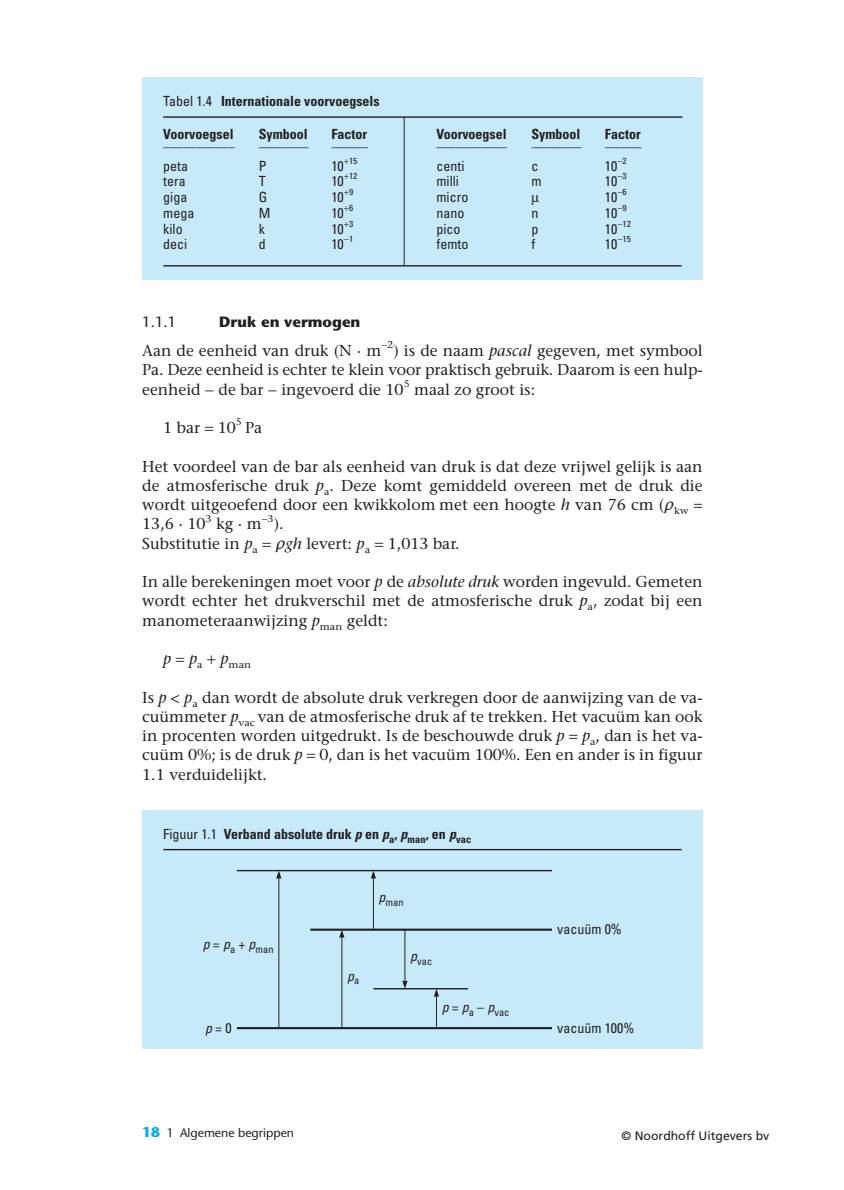
<style>
.page{position:relative;width:844px;height:1190px;background:#fff}
.page>*{position:absolute;margin:0;border:0;box-sizing:border-box;transform-origin:0 0}
.t1{font:15.75px/19.2px "Stone Serif";color:#231f20;text-align:justify}
.t2{font:700 14.88px "Stone Sans";color:#231f20}
.t3{font:14.88px "Stone Sans";color:#231f20}
.t4{font:700 condensed 14px "Univers";color:#231f20}
.t5{font:condensed 14px "Univers";color:#231f20}
.t6{font:italic condensed 14px "Univers";color:#231f20}
.t7{font:12.25px "Symbol";color:#231f20}
.t8{font:12.25px "Frutiger";color:#231f20}
.t9{font:12.25px "Stone Sans";color:#231f20}
.t10{font:condensed 10.5px "Univers";color:#231f20}
.t11{font:9.8px "Stone Serif";color:#231f20;scale:1.08 1}
.t12{font:condensed 8.75px "Univers";color:#231f20;scale:1.08 1}
.s1{font-weight:400}
.s2{font-style:italic}
.s3{font-family:"Lucida Math";font-style:italic}
.s4{font-weight:700;font-size:14px;color:#00aeef}
</style>
<div class="page">
<div style="left:142px;top:810px;width:560px;height:239px;background:#c7eafb"></div>
<hr style="left:163px;top:849px;width:518px;height:1px;background:#231f20">
<hr style="left:237px;top:870px;width:315px;height:1px;background:#231f20">
<hr style="left:310px;top:929px;width:242px;height:2px;background:#231f20">
<hr style="left:373px;top:988px;width:95px;height:1px;background:#231f20">
<hr style="left:237px;top:1027px;width:315px;height:2px;background:#231f20">
<hr style="left:278px;top:878px;width:1px;height:150px;background:#231f20">
<svg style="left:276px;top:871px;width:5px;height:7px"></svg>
<hr style="left:341px;top:938px;width:1px;height:90px;background:#231f20">
<svg style="left:339px;top:930px;width:5px;height:8px"></svg>
<hr style="left:436px;top:997px;width:1px;height:31px;background:#231f20">
<svg style="left:434px;top:989px;width:5px;height:8px"></svg>
<hr style="left:373px;top:878px;width:1px;height:52px;background:#231f20">
<svg style="left:371px;top:871px;width:5px;height:7px"></svg>
<hr style="left:404px;top:930px;width:1px;height:51px;background:#231f20">
<svg style="left:402px;top:981px;width:5px;height:7px"></svg>
<div style="left:142px;top:77px;width:560px;height:202px;background:#c7eafb"></div>
<hr style="left:163px;top:116px;width:519px;height:2px;background:#231f20">
<hr style="left:163px;top:265px;width:518px;height:2px;background:#231f20">
<hr style="left:403px;top:117px;width:1px;height:149px;background:#231f20">
<p class="t4" style="left:163px;top:96px;width:218px"><span class="s1">Tabel 1.4</span> Internationale voorvoegsels</p>
<p class="t4" style="left:163px;top:129px;width:72px">Voorvoegsel</p>
<p class="t4" style="left:259px;top:129px;width:50px">Symbool</p>
<p class="t4" style="left:331px;top:129px;width:37px">Factor</p>
<p class="t4" style="left:436px;top:129px;width:72px">Voorvoegsel</p>
<p class="t4" style="left:531px;top:129px;width:50px">Symbool</p>
<p class="t4" style="left:605px;top:129px;width:37px">Factor</p>
<p class="t7" style="left:163px;top:139px;width:73px">−−−−−−−−−−−</p>
<p class="t7" style="left:259px;top:139px;width:51px">−−−−−−−−</p>
<p class="t7" style="left:331px;top:139px;width:38px">−−−−−−</p>
<p class="t7" style="left:436px;top:139px;width:72px">−−−−−−−−−−−</p>
<p class="t7" style="left:531px;top:139px;width:52px">−−−−−−−−</p>
<p class="t7" style="left:605px;top:139px;width:38px">−−−−−−</p>
<p class="t5" style="left:163px;top:161px;width:26px">peta</p>
<p class="t5" style="left:259px;top:161px;width:9px">P</p>
<p class="t5" style="left:331px;top:161px;width:14px">10</p>
<p class="t12" style="left:617px;top:157px;width:10px">−2</p>
<p class="t12" style="left:349px;top:157px;width:9px">15</p>
<p class="t5" style="left:436px;top:161px;width:29px">centi</p>
<p class="t5" style="left:531px;top:161px;width:8px">c</p>
<p class="t5" style="left:605px;top:161px;width:14px">10</p>
<p class="t12" style="left:349px;top:173px;width:9px">12</p>
<p class="t5" style="left:436px;top:176px;width:24px">milli</p>
<p class="t5" style="left:531px;top:176px;width:12px">m</p>
<p class="t5" style="left:605px;top:176px;width:14px">10</p>
<p class="t12" style="left:617px;top:173px;width:10px">−3</p>
<p class="t5" style="left:163px;top:176px;width:24px">tera</p>
<p class="t5" style="left:259px;top:176px;width:8px">T</p>
<p class="t5" style="left:331px;top:176px;width:14px">10</p>
<p class="t12" style="left:349px;top:189px;width:5px">9</p>
<p class="t5" style="left:436px;top:192px;width:33px">micro</p>
<p class="t5" style="left:605px;top:192px;width:14px">10</p>
<p class="t12" style="left:617px;top:189px;width:10px">−6</p>
<p class="t5" style="left:163px;top:192px;width:26px">giga</p>
<p class="t5" style="left:259px;top:192px;width:10px">G</p>
<p class="t5" style="left:331px;top:192px;width:14px">10</p>
<p class="t12" style="left:349px;top:205px;width:5px">6</p>
<p class="t12" style="left:617px;top:205px;width:10px">−9</p>
<p class="t5" style="left:163px;top:208px;width:33px">mega</p>
<p class="t5" style="left:259px;top:208px;width:13px">M</p>
<p class="t5" style="left:331px;top:208px;width:14px">10</p>
<p class="t5" style="left:436px;top:208px;width:30px">nano</p>
<p class="t5" style="left:531px;top:208px;width:8px">n</p>
<p class="t5" style="left:605px;top:208px;width:14px">10</p>
<p class="t12" style="left:349px;top:220px;width:5px">3</p>
<p class="t5" style="left:436px;top:224px;width:26px">pico</p>
<p class="t5" style="left:531px;top:224px;width:8px">p</p>
<p class="t5" style="left:605px;top:224px;width:14px">10</p>
<p class="t12" style="left:617px;top:220px;width:14px">−12</p>
<p class="t5" style="left:163px;top:224px;width:21px">kilo</p>
<p class="t5" style="left:259px;top:224px;width:8px">k</p>
<p class="t5" style="left:331px;top:224px;width:14px">10</p>
<p class="t12" style="left:344px;top:236px;width:10px">−1</p>
<p class="t5" style="left:436px;top:239px;width:33px">femto</p>
<p class="t5" style="left:531px;top:239px;width:5px">f</p>
<p class="t5" style="left:605px;top:239px;width:14px">10</p>
<p class="t12" style="left:617px;top:236px;width:14px">−15</p>
<p class="t5" style="left:163px;top:239px;width:26px">deci</p>
<p class="t5" style="left:259px;top:239px;width:8px">d</p>
<p class="t5" style="left:331px;top:239px;width:14px">10</p>
<p class="t3" style="left:142px;top:316px;width:36px">1.1.1</p>
<p class="t2" style="left:219px;top:316px;width:143px">Druk en vermogen</p>
<p class="t1" style="left:142px;top:343px;width:240px">Aan de eenheid van druk (N · m</p>
<p class="t11" style="left:381px;top:341px;width:13px">−2</p>
<p class="t1" style="left:142px;top:343px;width:562px;text-indent:251px">) is de naam <span class="s2">pascal</span> gegeven, met symbool Pa. Deze eenheid is echter te klein voor praktisch gebruik. Daarom is een hulp&shy;eenheid − de bar − ingevoerd die 10</p>
<p class="t11" style="left:403px;top:380px;width:7px">5</p>
<p class="t1" style="left:414px;top:381px;width:122px">maal zo groot is:</p>
<p class="t1" style="left:163px;top:420px;width:74px">1 bar 10</p>
<p class="t11" style="left:236px;top:418px;width:7px">5</p>
<p class="t1" style="left:245px;top:420px;width:19px">Pa</p>
<p class="t1" style="left:142px;top:458px;width:561px;text-align:left">Het voordeel van de bar als eenheid van druk is dat deze vrijwel gelijk is aan de atmosferische druk <span class="s2">p</span><sub>a</sub>. Deze komt gemiddeld overeen met de druk die wordt uitgeoefend door een kwikkolom met een hoogte <span class="s2">h</span> van 76 cm (<span class="s3">ρ</span><sub>kw </sub>13,6 · 10</p>
<p class="t11" style="left:205px;top:514px;width:7px">3</p>
<p class="t1" style="left:216px;top:516px;width:47px">kg · m</p>
<p class="t11" style="left:262px;top:514px;width:13px">−3</p>
<p class="t1" style="left:142px;top:516px;width:319px;text-indent:131px">).<br>Substitutie in <span class="s2">p</span><sub>a</sub> <span class="s3">ρ</span><span class="s2">gh</span> levert: <span class="s2">p</span><sub>a</sub> 1,013 bar.</p>
<p class="t1" style="left:142px;top:574px;width:562px">In alle berekeningen moet voor <span class="s2">p</span> de <span class="s2">absolute druk</span> worden ingevuld. Gemeten wordt echter het drukverschil met de atmosferische druk <span class="s2">p</span><sub>a</sub>, zodat bij een manometeraanwijzing <span class="s2">p</span><sub>man</sub> geldt:</p>
<p class="t11" style="left:163px;top:661px;width:83px"><sup>p</sup> <sup>p</sup>a <sup>p</sup>man</p>
<p class="t1" style="left:142px;top:689px;width:562px">Is <span class="s2">p</span> &lt; <span class="s2">p</span><sub>a</sub> dan wordt de absolute druk verkregen door de aanwijzing van de va&shy;cuümmeter <span class="s2">p</span><sub>vac</sub> van de atmosferische druk af te trekken. Het vacuüm kan ook in procenten worden uitgedrukt. Is de beschouwde druk <span class="s2">p p</span><sub>a</sub>, dan is het va&shy;cuüm 0%; is de druk <span class="s2">p</span> 0, dan is het vacuüm 100%. Een en ander is in figuur 1.1 verduidelijkt.</p>
<p class="t4" style="left:163px;top:829px;width:309px"><span class="s1">Figuur 1.1</span> Verband absolute druk <span class="s2">p</span> en <span class="s2">p</span><sub>a</sub>, <span class="s2">p</span><sub>man</sub>, en <span class="s2">p</span><sub>vac</sub></p>
<p class="t10" style="left:203px;top:945px;width:72px"><sup>p</sup> <sup>=</sup> <sup>p</sup>a <sup>+</sup> <sup>p</sup>man</p>
<p class="t6" style="left:347px;top:971px;width:14px">p<sub>a</sub></p>
<p class="t10" style="left:378px;top:898px;width:27px"><sup>p</sup>man</p>
<p class="t10" style="left:410px;top:957px;width:24px"><sup>p</sup>vac</p>
<p class="t10" style="left:441px;top:1008px;width:69px"><sup>p</sup> <sup>=</sup> <sup>p</sup>a <sup>–</sup> <sup>p</sup>vac</p>
<p class="t5" style="left:557px;top:924px;width:66px">vacuüm 0%</p>
<p class="t5" style="left:205px;top:1022px;width:28px"><span class="s2">p</span> = 0</p>
<p class="t5" style="left:557px;top:1022px;width:78px">vacuüm 100%</p>
<p class="t9" style="left:142px;top:1128px;width:153px"><span class="s4">18</span> 1 Algemene begrippen</p>
<p class="t8" style="left:621px;top:1131px;width:149px">© Noordhoff Uitgevers bv</p>
</div>
